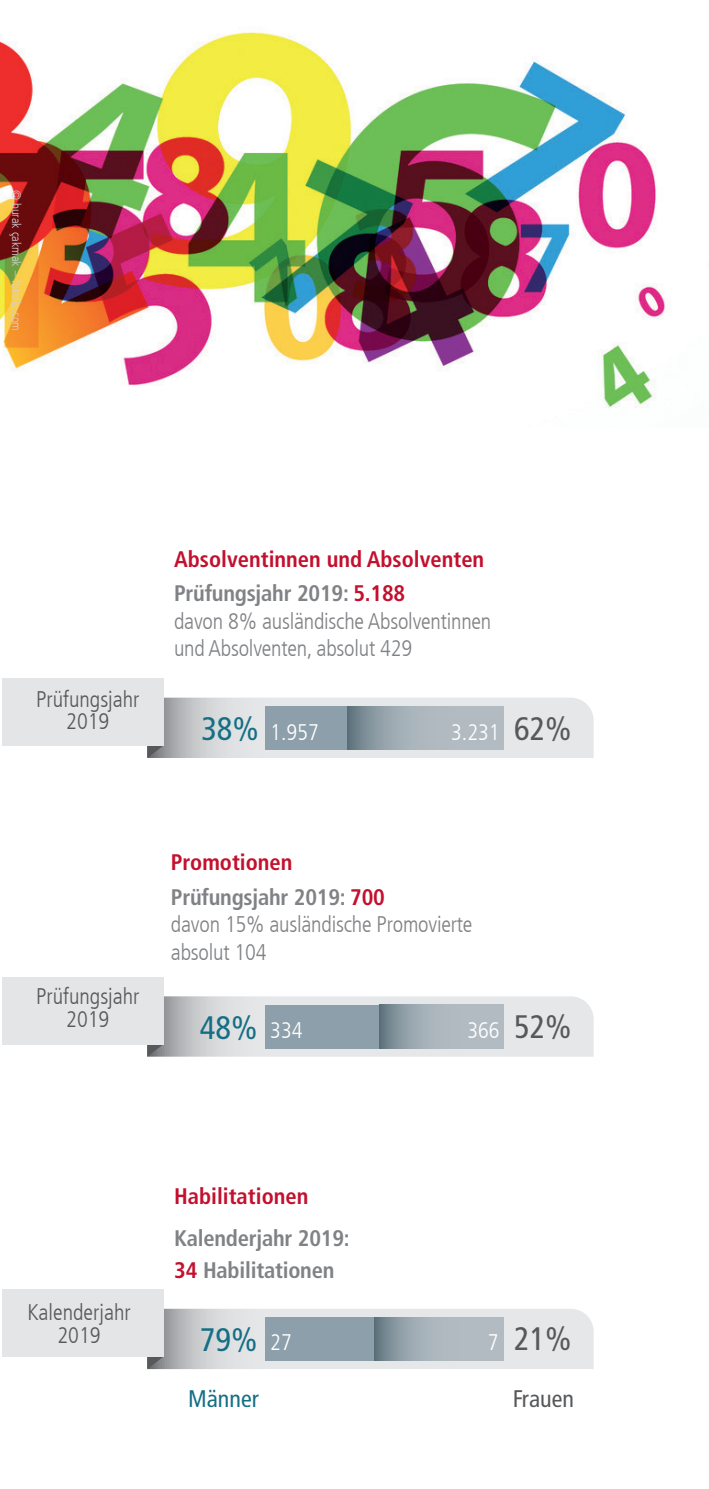
<style>
.page{position:relative;width:709px;height:1489px;background:#fff}
.page>*{position:absolute;margin:0;border:0;box-sizing:border-box;transform-origin:0 0}
.t1{font:condensed 32.5px "Frutiger LT Com";color:#57585a}
.t2{font:condensed 32.5px "Frutiger LT Com";color:#146f85}
.t3{font:condensed 24px "Frutiger LT Com";color:#146f85}
.t4{font:condensed 24px "Frutiger LT Com";color:#57585a}
.t5{font:300 condensed 22.5px/27.5px "Frutiger LT Com";letter-spacing:-.01em;color:#808285}
.t6{font:700 condensed 22.5px/34.5px "Frutiger LT Com";color:#c3102e}
.t7{font:700 condensed 22.5px/34.5px "Frutiger LT Com";letter-spacing:-.01em;color:#808285}
.t8{font:300 condensed 22.5px/22.5px "Frutiger LT Com";color:#57585a;text-align:center}
.t9{font:300 condensed 22.5px "Frutiger LT Com";color:#fff}
.t10{font:300 condensed 12.5px "Frutiger LT Com";color:#d1d2d4}
.s1{color:#808285}
.s2{color:#c3102e}
</style>
<div class="page">
<img style="left:0;top:32px;width:667px;height:376px">
<svg style="left:147px;top:678px;width:446px;height:80px"></svg>
<svg style="left:147px;top:977px;width:446px;height:79px"></svg>
<svg style="left:147px;top:1289px;width:446px;height:79px"></svg>
<div style="left:2px;top:678px;width:161px;height:67px;background:#e4e5e7"></div>
<div style="left:2px;top:976px;width:161px;height:68px;background:#e4e5e7"></div>
<div style="left:2px;top:1289px;width:161px;height:67px;background:#e4e5e7"></div>
<div style="left:266px;top:706px;width:237px;height:43px;background:#8c9faa"></div>
<div style="left:266px;top:1004px;width:237px;height:44px;background:#8c9faa"></div>
<div style="left:266px;top:1317px;width:237px;height:43px;background:#8c9faa"></div>
<svg style="left:347px;top:706px;width:156px;height:43px"></svg>
<svg style="left:379px;top:1004px;width:124px;height:44px"></svg>
<svg style="left:374px;top:1317px;width:129px;height:43px"></svg>
<p class="t10" style="left:24px;top:190px;width:143px;rotate:90deg">© burak çakmak − fotolia.com</p>
<p class="t8" style="left:36px;top:688px;width:105px">Prüfungsjahr<br>2019</p>
<p class="t6" style="left:174px;top:541px;width:312px">Absolventinnen und Absolventen<br><span class="s1">Prüfungsjahr 2019:</span> 5.188</p>
<p class="t5" style="left:174px;top:607px;width:319px">davon 8% ausländische Absolventinnen und Absolventen, absolut 429</p>
<h1 class="t2" style="left:201px;top:709px;width:59px">38%</h1>
<p class="t9" style="left:270px;top:719px;width:50px">1.957</p>
<p class="t9" style="left:451px;top:719px;width:50px">3.231</p>
<h1 class="t1" style="left:514px;top:709px;width:59px">62%</h1>
<p class="t8" style="left:36px;top:985px;width:105px">Prüfungsjahr<br>2019</p>
<p class="t7" style="left:171px;top:845px;width:215px"><span class="s2">Promotionen<br></span>Prüfungsjahr 2019: <span class="s2">700</span></p>
<p class="t5" style="left:171px;top:910px;width:303px">davon 15% ausländische Promovierte absolut 104</p>
<h1 class="t2" style="left:200px;top:1008px;width:59px">48%</h1>
<p class="t9" style="left:270px;top:1017px;width:34px">334</p>
<p class="t9" style="left:467px;top:1017px;width:34px">366</p>
<h1 class="t1" style="left:514px;top:1007px;width:59px">52%</h1>
<p class="t8" style="left:27px;top:1301px;width:105px">Kalenderjahr<br>2019</p>
<p class="t6" style="left:174px;top:1178px;width:136px">Habilitationen</p>
<p class="t7" style="left:174px;top:1221px;width:177px;line-height:32.5px">Kalenderjahr 2019:<br><span class="s2">34</span> Habilitationen</p>
<h1 class="t2" style="left:200px;top:1320px;width:59px">79%</h1>
<p class="t9" style="left:270px;top:1329px;width:23px">27</p>
<p class="t9" style="left:488px;top:1329px;width:12px">7</p>
<h1 class="t1" style="left:514px;top:1319px;width:59px">21%</h1>
<p class="t3" style="left:188px;top:1384px;width:72px">Männer</p>
<p class="t4" style="left:513px;top:1384px;width:63px">Frauen</p>
</div>
